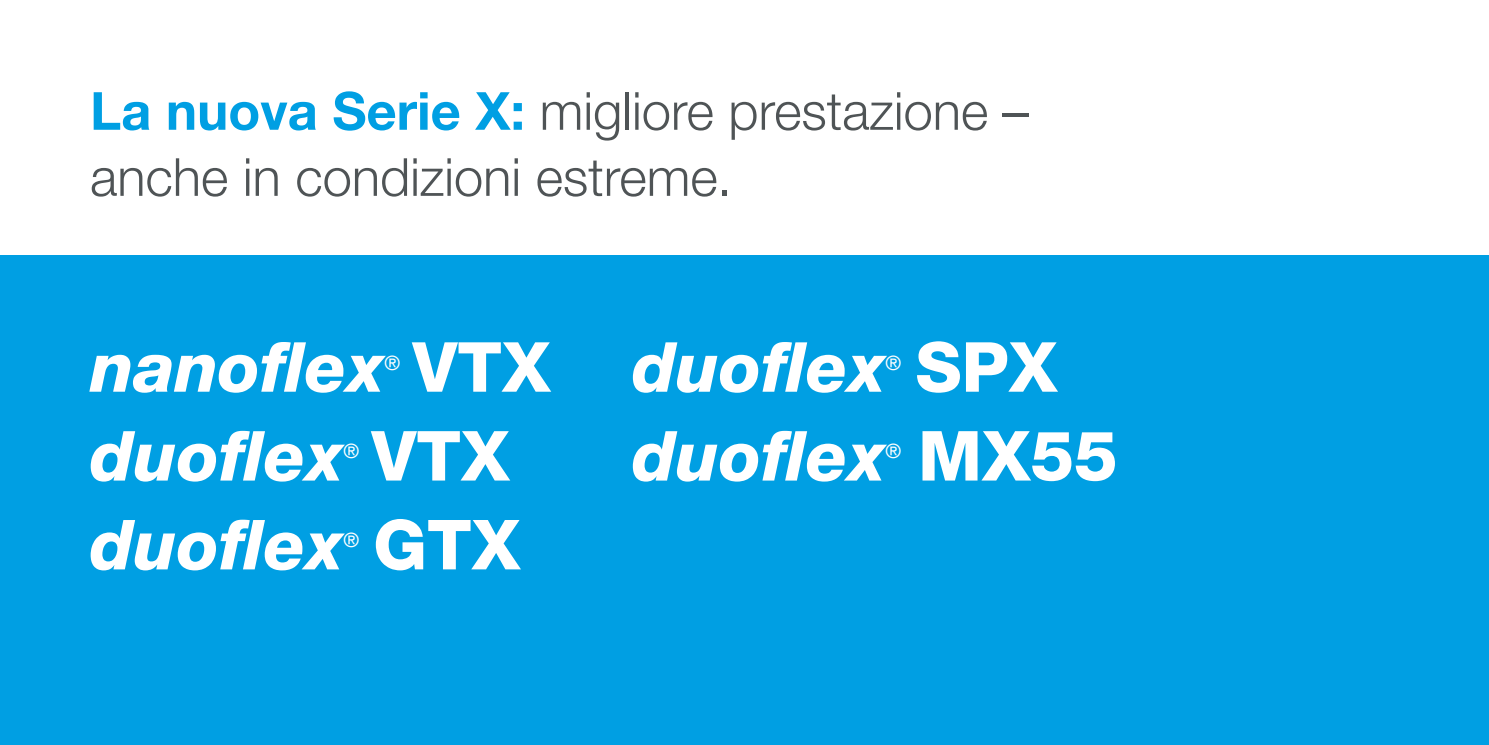
<style>
.page{position:relative;width:1489px;height:745px;background:#fff}
.page>*{position:absolute;margin:0;border:0;box-sizing:border-box;transform-origin:0 0}
.t1{font:italic 800 69px "Helvetica Neue LT";color:#fff}
.t2{font:800 69px "Helvetica Neue LT";color:#fff}
.t3{font:300 52.5px/66px "Helvetica Neue LT";color:#4f5456}
.t4{font:19.75px "Helvetica Neue LT";color:#fff}
.s1{font-weight:700;color:#009fe3}
.s2{font-style:normal}
</style>
<div class="page">
<div style="left:0;top:255px;width:1488px;height:489px;background:#009fe3"></div>
<p class="t3" style="left:90px;top:77px;width:940px"><span class="s1">La nuova Serie X:</span> migliore prestazione – anche in condizioni estreme.</p>
<h1 class="t1" style="left:90px;top:326px;width:462px">nanoflex <span class="s2">VTX</span></h1>
<p class="t4" style="left:384px;top:350px;width:17px">®</p>
<h1 class="t1" style="left:90px;top:414px;width:421px">duoflex <span class="s2">VTX</span></h1>
<p class="t4" style="left:343px;top:439px;width:17px">®</p>
<h1 class="t1" style="left:90px;top:503px;width:432px">duoflex <span class="s2">GTX</span></h1>
<p class="t4" style="left:343px;top:528px;width:17px">®</p>
<h1 class="t1" style="left:632px;top:326px;width:427px">duoflex <span class="s2">SPX</span></h1>
<p class="t4" style="left:885px;top:350px;width:17px">®</p>
<h1 class="t1" style="left:632px;top:414px;width:255px">duoflex</h1>
<p class="t4" style="left:885px;top:439px;width:17px">®</p>
<h1 class="t2" style="left:918px;top:414px;width:201px">MX55</h1>
</div>
